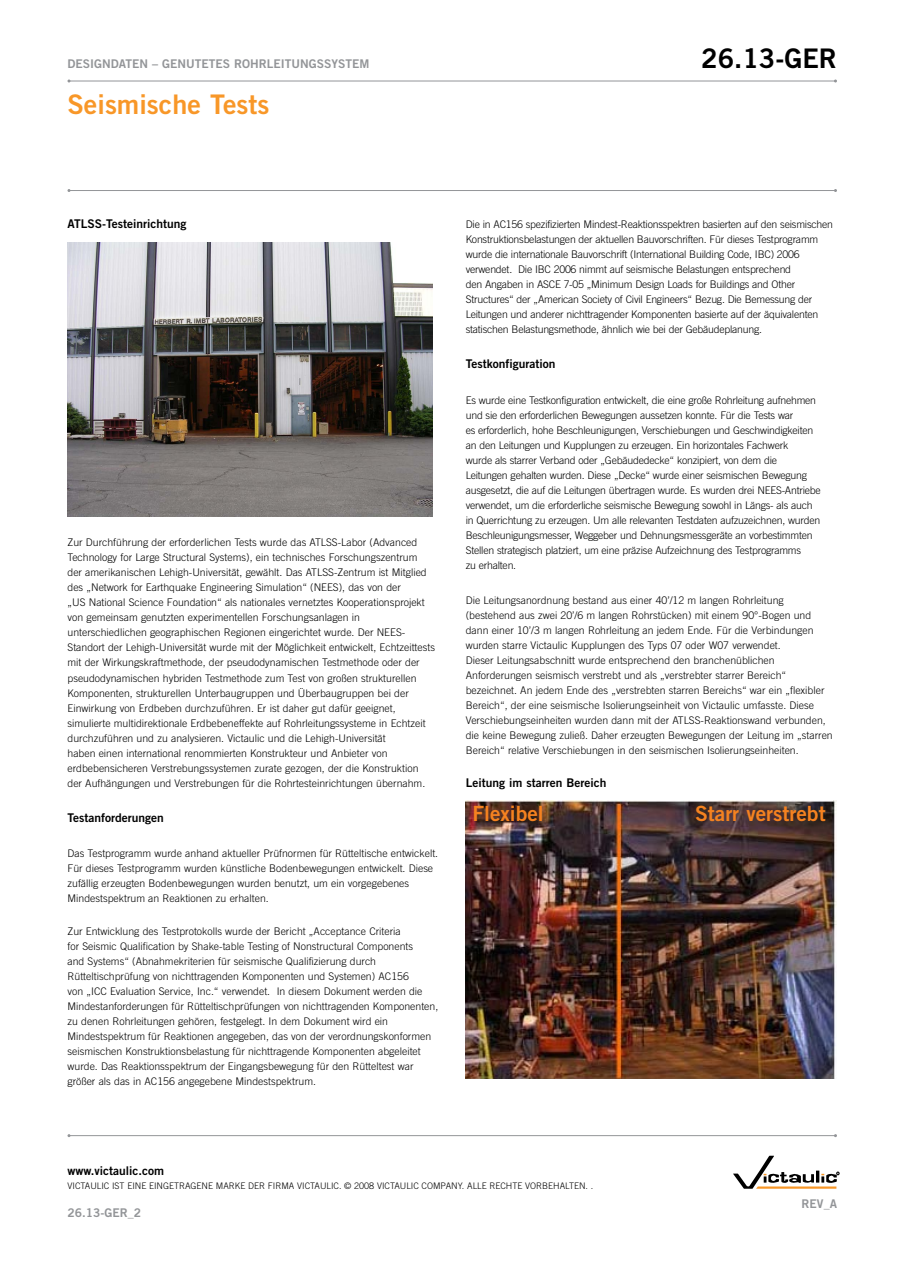
<style>
.page{position:relative;width:918px;height:1263px;background:#fff}
.page>*{position:absolute;margin:0;border:0;box-sizing:border-box;transform-origin:0 0}
.t1{font:27px "Trade Gothic LT Std Bd 2";color:#f89728}
.t2{font:27px "Trade Gothic LT Std Bd 2";color:#000}
.t3{font:21px "Trade Gothic LT Std Bd 2";color:#f58220}
.t4{font:12px "Trade Gothic LT Std Bd 2";color:#000}
.t5{font:12px "Trade Gothic LT Std Bd 2";color:#939598}
.t6{font:300 10.5px/15px "Trade Gothic LT Std";color:#000}
.t7{font:300 10.5px/15px "Trade Gothic LT Std";letter-spacing:-.02em;color:#000}
.t8{font:300 9px "Trade Gothic LT Std";color:#000}
</style>
<div class="page">
<img style="left:67px;top:242px;width:365px;height:274px">
<img style="left:466px;top:800px;width:371px;height:279px">
<svg style="left:733px;top:1156px;width:106px;height:33px"></svg>
<hr style="left:69px;top:1135px;width:767px;height:1px;background:#939598">
<hr style="left:69px;top:81px;width:767px;height:1px;background:#939598">
<hr style="left:69px;top:190px;width:767px;height:1px;background:#939598">
<p class="t5" style="left:68px;top:56px;width:304px">DESIGNDATEN – GENUTETES ROHRLEITUNGSSYSTEM</p>
<h1 class="t2" style="left:701px;top:41px;width:137px">26.13-GER</h1>
<h1 class="t1" style="left:68px;top:88px;width:204px">Seismische Tests</h1>
<p class="t4" style="left:68px;top:216px;width:121px">ATLSS-Testeinrichtung</p>
<p class="t6" style="left:68px;top:535px;width:369px">Zur Durchführung der erforderlichen Tests wurde das ATLSS-Labor (Advanced Technology for Large Structural Systems), ein technisches Forschungszentrum<br>der amerikanischen Lehigh-Universität, gewählt. Das ATLSS-Zentrum ist Mitglied des „Network for Earthquake Engineering Simulation“ (NEES), das von der<br>„US National Science Foundation“ als nationales vernetztes Kooperationsprojekt von gemeinsam genutzten experimentellen Forschungsanlagen in unterschiedlichen geographischen Regionen eingerichtet wurde. Der NEES-Standort der Lehigh-Universität wurde mit der Möglichkeit entwickelt, Echtzeittests mit der Wirkungskraftmethode, der pseudodynamischen Testmethode oder der pseudodynamischen hybriden Testmethode zum Test von großen strukturellen Komponenten, strukturellen Unterbaugruppen und Überbaugruppen bei der Einwirkung von Erdbeben durchzuführen. Er ist daher gut dafür geeignet, simulierte multidirektionale Erdbebeneffekte auf Rohrleitungssysteme in Echtzeit durchzuführen und zu analysieren. Victaulic und die Lehigh-Universität<br>haben einen international renommierten Konstrukteur und Anbieter von erdbebensicheren Verstrebungssystemen zurate gezogen, der die Konstruktion der Aufhängungen und Verstrebungen für die Rohrtesteinrichtungen übernahm.</p>
<p class="t4" style="left:68px;top:810px;width:98px">Testanforderungen</p>
<p class="t6" style="left:68px;top:846px;width:372px">Das Testprogramm wurde anhand aktueller Prüfnormen für Rütteltische entwickelt.<br>Für dieses Testprogramm wurden künstliche Bodenbewegungen entwickelt. Diese zufällig erzeugten Bodenbewegungen wurden benutzt, um ein vorgegebenes Mindestspektrum an Reaktionen zu erhalten.</p>
<p class="t6" style="left:68px;top:924px;width:372px">Zur Entwicklung des Testprotokolls wurde der Bericht „Acceptance Criteria<br>for Seismic Qualification by Shake-table Testing of Nonstructural Components<br>and Systems“ (Abnahmekriterien für seismische Qualifizierung durch Rütteltischprüfung von nichttragenden Komponenten und Systemen) AC156<br>von „ICC Evaluation Service, Inc.“ verwendet. In diesem Dokument werden die Mindestanforderungen für Rütteltischprüfungen von nichttragenden Komponenten, zu denen Rohrleitungen gehören, festgelegt. In dem Dokument wird ein Mindestspektrum für Reaktionen angegeben, das von der verordnungskonformen seismischen Konstruktionsbelastung für nichttragende Komponenten abgeleitet wurde. Das Reaktionsspektrum der Eingangsbewegung für den Rütteltest war größer als das in AC156 angegebene Mindestspektrum.</p>
<p class="t7" style="left:466px;top:216px;width:369px">Die in AC156 spezifizierten Mindest-Reaktionsspektren basierten auf den seismischen Konstruktionsbelastungen der aktuellen Bauvorschriften. Für dieses Testprogramm wurde die internationale Bauvorschrift (International Building Code, IBC) 2006 verwendet. Die IBC 2006 nimmt auf seismische Belastungen entsprechend<br>den Angaben in ASCE 7-05 „Minimum Design Loads for Buildings and Other Structures“ der „American Society of Civil Engineers“ Bezug. Die Bemessung der Leitungen und anderer nichttragender Komponenten basierte auf der äquivalenten statischen Belastungsmethode, ähnlich wie bei der Gebäudeplanung.</p>
<p class="t4" style="left:466px;top:356px;width:91px">Testkonfiguration</p>
<p class="t7" style="left:466px;top:392px;width:357px">Es wurde eine Testkonfiguration entwickelt, die eine große Rohrleitung aufnehmen und sie den erforderlichen Bewegungen aussetzen konnte. Für die Tests war<br>es erforderlich, hohe Beschleunigungen, Verschiebungen und Geschwindigkeiten an den Leitungen und Kupplungen zu erzeugen. Ein horizontales Fachwerk<br>wurde als starrer Verband oder „Gebäudedecke“ konzipiert, von dem die Leitungen gehalten wurden. Diese „Decke“ wurde einer seismischen Bewegung ausgesetzt, die auf die Leitungen übertragen wurde. Es wurden drei NEES-Antriebe verwendet, um die erforderliche seismische Bewegung sowohl in Längs- als auch in Querrichtung zu erzeugen. Um alle relevanten Testdaten aufzuzeichnen, wurden Beschleunigungsmesser, Weggeber und Dehnungsmessgeräte an vorbestimmten Stellen strategisch platziert, um eine präzise Aufzeichnung des Testprogramms<br>zu erhalten.</p>
<p class="t6" style="left:466px;top:593px;width:369px">Die Leitungsanordnung bestand aus einer 40’/12 m langen Rohrleitung (bestehend aus zwei 20’/6 m langen Rohrstücken) mit einem 90°-Bogen und dann einer 10’/3 m langen Rohrleitung an jedem Ende. Für die Verbindungen wurden starre Victaulic Kupplungen des Typs 07 oder W07 verwendet.<br>Dieser Leitungsabschnitt wurde entsprechend den branchenüblichen Anforderungen seismisch verstrebt und als „verstrebter starrer Bereich“ bezeichnet. An jedem Ende des „verstrebten starren Bereichs“ war ein „flexibler Bereich“, der eine seismische Isolierungseinheit von Victaulic umfasste. Diese Verschiebungseinheiten wurden dann mit der ATLSS-Reaktionswand verbunden, die keine Bewegung zuließ. Daher erzeugten Bewegungen der Leitung im „starren Bereich“ relative Verschiebungen in den seismischen Isolierungseinheiten.</p>
<p class="t4" style="left:466px;top:775px;width:142px">Leitung im starren Bereich</p>
<h2 class="t3" style="left:472px;top:801px;width:73px">Flexibel</h2>
<h2 class="t3" style="left:695px;top:801px;width:132px">Starr verstrebt</h2>
<p class="t4" style="left:68px;top:1164px;width:98px">www.victaulic.com</p>
<p class="t8" style="left:68px;top:1181px;width:527px">VICTAULIC IST EINE EINGETRAGENE MARKE DER FIRMA VICTAULIC. © 2008 VICTAULIC COMPANY. ALLE RECHTE VORBEHALTEN. .</p>
<p class="t5" style="left:68px;top:1205px;width:75px">26.13-GER_2</p>
<p class="t5" style="left:802px;top:1197px;width:37px">REV_A</p>
</div>
